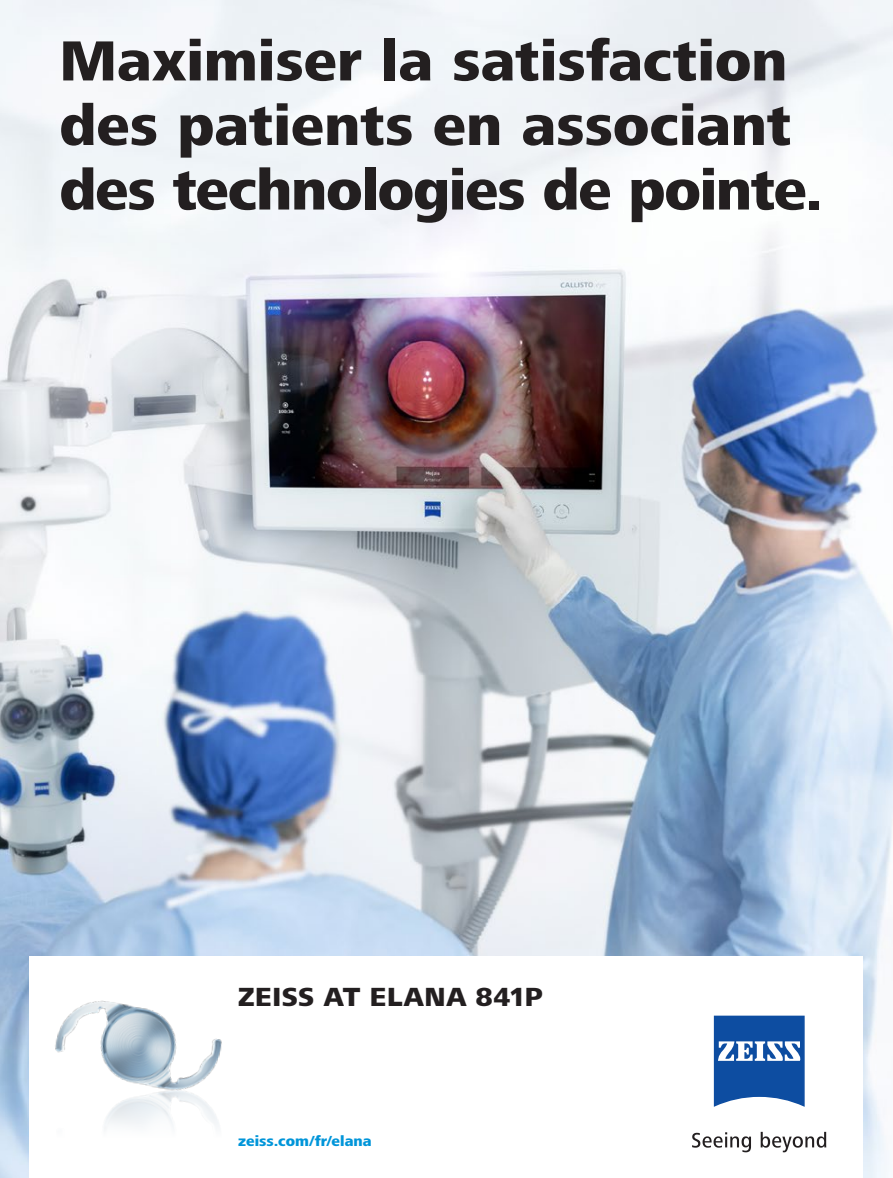
<style>
.page{position:relative;width:893px;height:1178px;background:#fff}
.page>*{position:absolute;margin:0;border:0;box-sizing:border-box;transform-origin:0 0}
.t1{font:800 58.5px/64.5px "ZEISS Frutiger Next W1 G";color:#231f20}
.t2{font:800 27px "ZEISS Frutiger Next W1 G";letter-spacing:.02em;color:#231f20}
.t3{font:800 15px "ZEISS Frutiger Next W1 G";letter-spacing:.005em;color:#0095d9}
</style>
<div class="page">
<img style="left:0;top:0;width:893px;height:1178px">
<div style="left:30px;top:957px;width:833px;height:221px;background:#fff"></div>
<svg style="left:713px;top:1015px;width:92px;height:92px"></svg>
<svg style="left:692px;top:1132px;width:59px;height:20px"></svg>
<svg style="left:761px;top:1132px;width:65px;height:20px"></svg>
<img style="left:44px;top:946px;width:184px;height:183px">
<p class="t1" style="left:60px;top:26px;width:765px">Maximiser la satisfaction des patients en associant des technologies de pointe.</p>
<p class="t2" style="left:238px;top:977px;width:306px">ZEISS AT ELANA 841P</p>
<p class="t3" style="left:238px;top:1130px;width:135px">zeiss.com/fr/elana</p>
</div>
